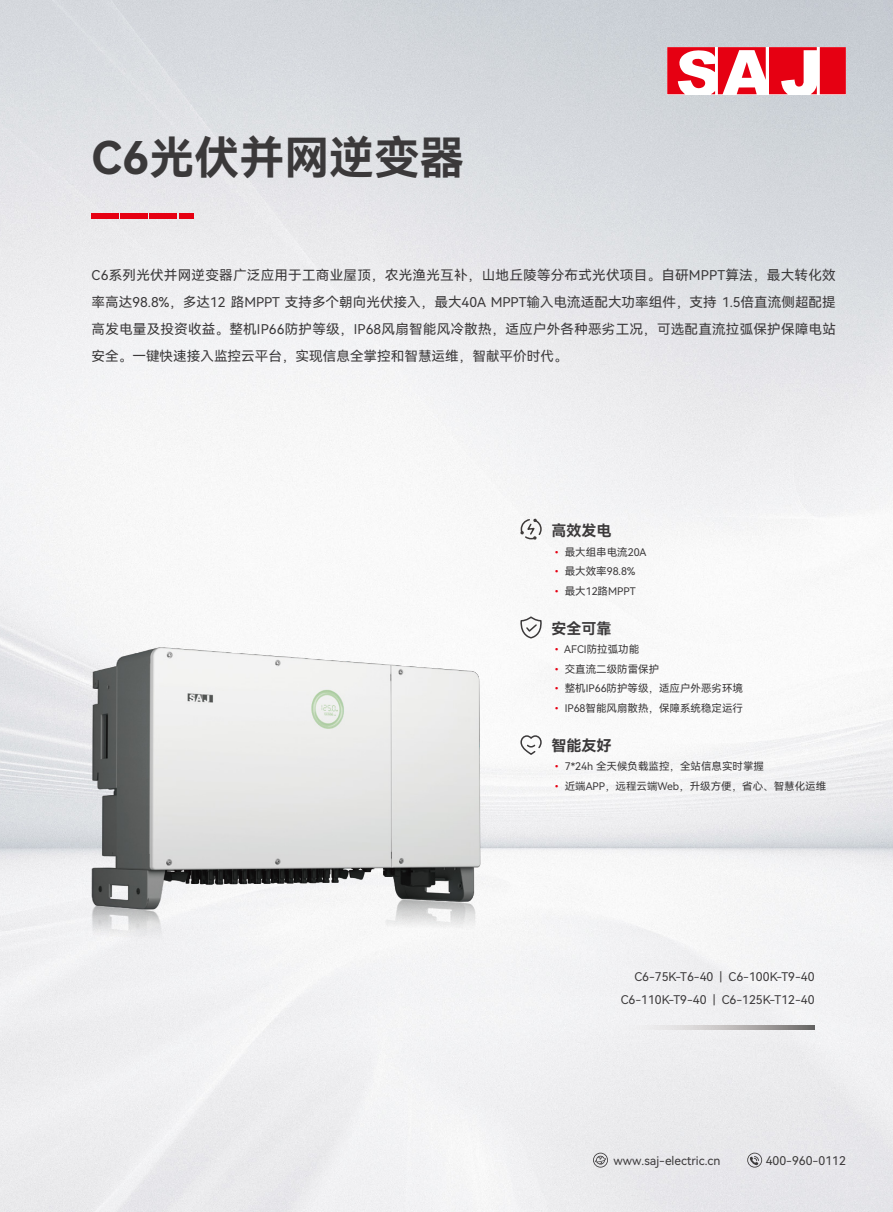
<style>
.page{position:relative;width:893px;height:1212px;background:#fff}
.page>*{position:absolute;margin:0;border:0;box-sizing:border-box;transform-origin:0 0}
.t1{font:45px "Harmony OS Sans SC Bold";color:#3b393a}
.t2{font:15px "Harmony OS Sans SC Bold";color:#3b393a}
.t3{font:13.5px/27px "Harmony OS Sans SC";color:#3b393a;text-align:justify}
.t4{font:12px/22.5px "Harmony OS Sans SC";color:#3b393a;text-align:right}
.t5{font:10.5px "Harmony OS Sans SC";color:#3b393a}
.s1{color:#e60012}
</style>
<div class="page">
<img style="left:0;top:0;width:893px;height:1212px">
<div style="left:121px;top:213px;width:27px;height:5px;background:#e60012"></div>
<div style="left:150px;top:213px;width:27px;height:5px;background:#e60012"></div>
<div style="left:179px;top:213px;width:15px;height:5px;background:#e60012"></div>
<div style="left:92px;top:213px;width:27px;height:5px;background:#e60012"></div>
<img style="left:38px;top:613px;width:488px;height:442px">
<svg style="left:602px;top:1025px;width:212px;height:5px"></svg>
<svg style="left:520px;top:734px;width:22px;height:22px"></svg>
<svg style="left:520px;top:617px;width:22px;height:22px"></svg>
<svg style="left:520px;top:518px;width:22px;height:22px"></svg>
<svg style="left:667px;top:47px;width:150px;height:47px"></svg>
<div style="left:820px;top:47px;width:26px;height:47px;background:#e60012"></div>
<svg style="left:747px;top:1153px;width:15px;height:14px"></svg>
<svg style="left:593px;top:1153px;width:15px;height:14px"></svg>
<h1 class="t1" style="left:92px;top:126px;width:374px">C6光伏并网逆变器</h1>
<p class="t3" style="left:92px;top:261px;width:746px">C6系列光伏并网逆变器广泛应用于工商业屋顶，农光渔光互补，山地丘陵等分布式光伏项目。自研MPPT算法，最大转化效率高达98.8%，多达12 路MPPT 支持多个朝向光伏接入，最大40A MPPT输入电流适配大功率组件，支持 1.5倍直流侧超配提高发电量及投资收益。整机IP66防护等级，IP68风扇智能风冷散热，适应户外各种恶劣工况，可选配直流拉弧保护保障电站安全。一键快速接入监控云平台，实现信息全掌控和智慧运维，智献平价时代。</p>
<p class="t2" style="left:551px;top:520px;width:61px">高效发电</p>
<p class="t5" style="left:551px;top:545px;width:97px"><span class="s1">•</span> 最大组串电流20A</p>
<p class="t5" style="left:551px;top:564px;width:85px"><span class="s1">•</span> 最大效率98.8%</p>
<p class="t5" style="left:551px;top:584px;width:86px"><span class="s1">•</span> 最大12路MPPT</p>
<p class="t2" style="left:551px;top:618px;width:61px">安全可靠</p>
<p class="t5" style="left:551px;top:642px;width:89px"><span class="s1">•</span> AFCI防拉弧功能</p>
<p class="t5" style="left:551px;top:662px;width:109px"><span class="s1">•</span> 交直流二级防雷保护</p>
<p class="t5" style="left:551px;top:681px;width:193px"><span class="s1">•</span> 整机IP66防护等级，适应户外恶劣环境</p>
<p class="t5" style="left:551px;top:701px;width:193px"><span class="s1">•</span> IP68智能风扇散热，保障系统稳定运行</p>
<p class="t2" style="left:551px;top:735px;width:61px">智能友好</p>
<p class="t5" style="left:551px;top:759px;width:214px"><span class="s1">•</span> 7*24h 全天候负载监控，全站信息实时掌握</p>
<p class="t5" style="left:551px;top:779px;width:276px"><span class="s1">•</span> 近端APP，远程云端Web，升级方便，省心、智慧化运维</p>
<p class="t4" style="left:621px;top:965px;width:195px">C6-75K-T6-40 | C6-100K-T9-40<br>C6-110K-T9-40 | C6-125K-T12-40</p>
<p class="t4" style="left:613px;top:1149px;width:108px">www.saj-electric.cn</p>
<p class="t4" style="left:766px;top:1149px;width:82px">400-960-0112</p>
</div>
